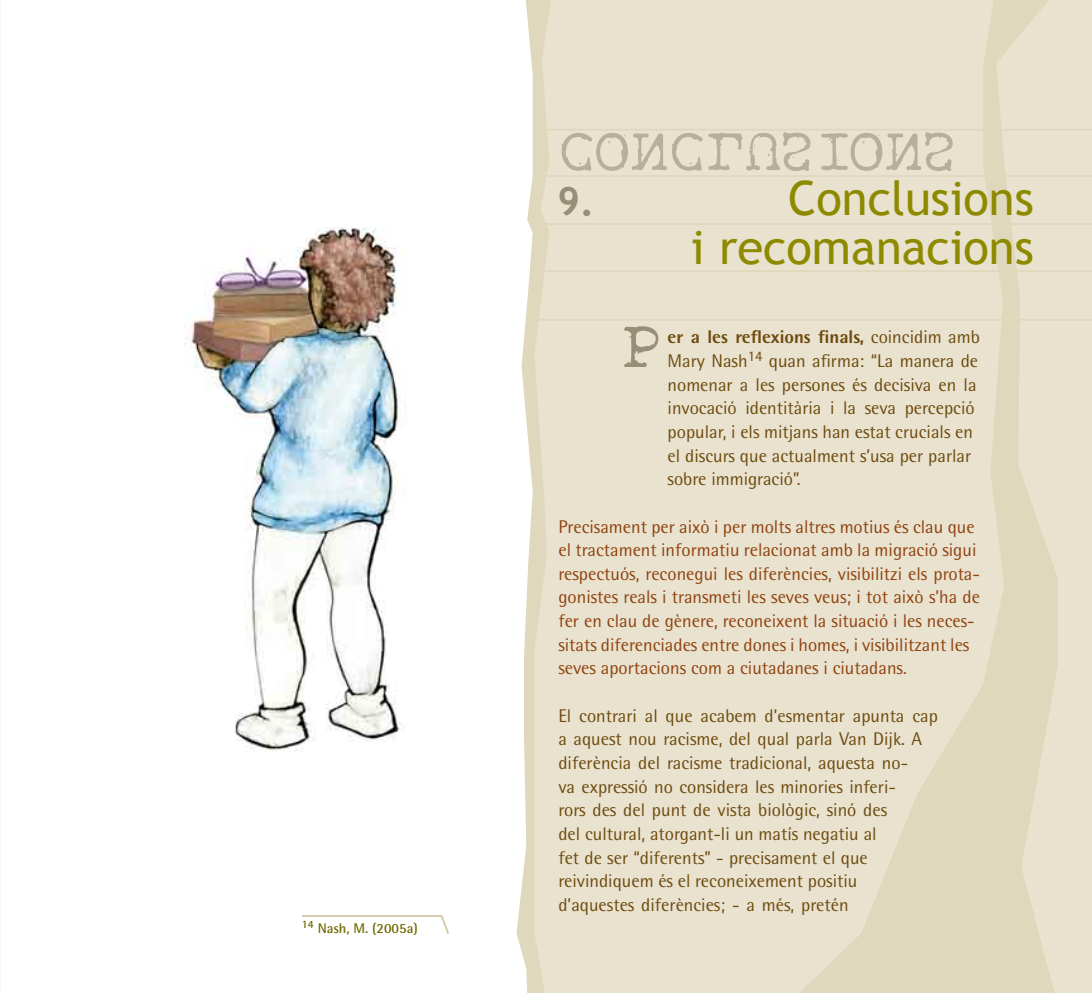
<style>
.page{position:relative;width:1092px;height:993px;background:#fff}
.page>*{position:absolute;margin:0;border:0;box-sizing:border-box;transform-origin:0 0}
.t1{font:70px "Rough Typewriter";color:#988e77}
.t2{font:47.25px/49px "Trebuchet MS";color:#8e8a00;text-align:right}
.t3{font:700 38.5px "Trebuchet MS";color:#988e77}
.t4{font:18.38px/23.6px "Rotis Semi Sans";color:#6e4a0d}
.t5{font:18.38px/23.6px "Rotis Semi Sans";color:#90420e}
.t6{font:700 14px "Rotis Semi Sans";color:#726a00}
.s1{font-weight:800}
</style>
<div class="page">
<div style="left:554px;top:0;width:537px;height:992px;background:#e8e2cf"></div>
<svg style="left:516px;top:0;width:38px;height:992px"></svg>
<hr style="left:533px;top:129px;width:558px;height:1px;background:#dfd8bd">
<hr style="left:533px;top:270px;width:558px;height:2px;background:#dfd8bd">
<hr style="left:533px;top:223px;width:558px;height:2px;background:#dfd8bd">
<hr style="left:533px;top:175px;width:558px;height:2px;background:#dfd8bd">
<svg style="left:800px;top:0;width:257px;height:298px;background:#e6e0cc"></svg>
<svg style="left:800px;top:298px;width:257px;height:694px;background:#e6e0cc"></svg>
<svg style="left:800px;top:717px;width:253px;height:275px;background:#e2dcc4"></svg>
<hr style="left:527px;top:319px;width:564px;height:1px;background:#dfd8bd">
<img style="left:184px;top:227px;width:222px;height:525px">
<svg style="left:302px;top:915px;width:147px;height:19px"></svg>
<div style="left:561px;top:132px;width:391px;height:39px;background:#e8e2cf"></div>
<p class="t6" style="left:302px;top:918px;width:118px"><sup>14</sup> Nash, M. (2005a)</p>
<h3 class="t3" style="left:557px;top:177px;width:38px">9.</h3>
<h2 class="t2" style="left:691px;top:174px;width:344px">Conclusions<br>i recomanacions</h2>
<h1 class="t1" style="left:621px;top:302px;width:43px">P</h1>
<p class="t4" style="left:667px;top:325px;width:314px"><span class="s1">er a les reflexions finals,</span> coincidim amb Mary Nash<sup>14</sup> quan afirma: “La manera de nomenar a les persones és decisiva en la invocació identitària i la seva percepció popular, i els mitjans han estat crucials en el discurs que actualment s’usa per parlar sobre immigració”.</p>
<p class="t5" style="left:558px;top:514px;width:423px">Precisament per això i per molts altres motius és clau que el tractament informatiu relacionat amb la migració sigui respectuós, reconegui les diferències, visibilitzi els prota&shy;gonistes reals i transmeti les seves veus; i tot això s’ha de fer en clau de gènere, reconeixent la situació i les neces&shy;sitats diferenciades entre dones i homes, i visibilitzant les seves aportacions com a ciutadanes i ciutadans.</p>
<p class="t4" style="left:558px;top:703px;width:381px">El contrari al que acabem d’esmentar apunta cap a aquest nou racisme, del qual parla Van Dijk. A diferència del racisme tradicional, aquesta no-<br>va expressió no considera les minories inferi-<br>rors des del punt de vista biològic, sinó des<br>del cultural, atorgant-li un matís negatiu al<br>fet de ser “diferents” - precisament el que reivindiquem és el reconeixement positiu d’aquestes diferències; - a més, pretén</p>
</div>
